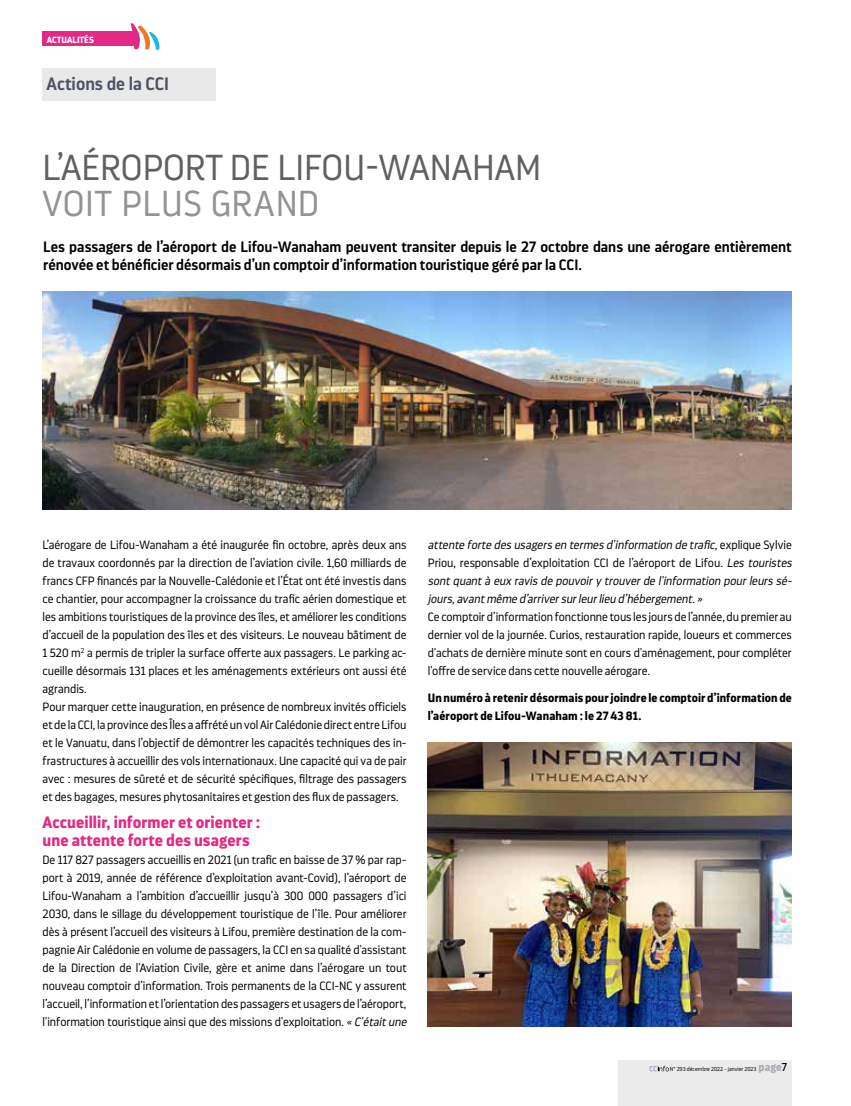
<style>
.page{position:relative;width:851px;height:1106px;background:#fff}
.page>*{position:absolute;margin:0;border:0;box-sizing:border-box;transform-origin:0 0}
.t1{font:300 36px "Darwin Pro";color:#5f6062}
.t2{font:300 36px "Darwin Pro";letter-spacing:.015em;color:#929395}
.t3{font:600 18px "Darwin Pro";color:#4e5262}
.t4{font:700 16.5px/18px "Darwin Pro";letter-spacing:.005em;color:#e32985}
.t5{font:600 15px/18px "Darwin Pro";letter-spacing:-.005em;color:#000}
.t6{font:300 12px/18px "Darwin Pro";letter-spacing:-.005em;color:#000}
.t7{font:italic 300 12px/18px "Darwin Pro";color:#000}
.t8{font:700 12px/18px "Darwin Pro";letter-spacing:.005em;color:#000}
.t9{font:700 9px "Darwin Pro";color:#fff}
.t10{font:300 5.7px "Darwin Pro";color:#000}
.s1{font-style:italic}
.s2{font-style:normal}
.s3{font-weight:700;font-size:11.4px;color:#adaab2}
.s4{font-weight:400;font-size:11.4px}
</style>
<div class="page">
<div style="left:42px;top:68px;width:174px;height:33px;background:#e9e9ea"></div>
<div style="left:43px;top:32px;width:94px;height:14px;background:#e32985"></div>
<svg style="left:131px;top:23px;width:29px;height:27px"></svg>
<div style="left:617px;top:1060px;width:174px;height:46px;background:#ebebec"></div>
<svg style="left:649px;top:1065px;width:19px;height:6px"></svg>
<img style="left:42px;top:291px;width:749px;height:219px">
<img style="left:428px;top:742px;width:363px;height:284px">
<p class="t9" style="left:47px;top:33px;width:49px">ACTUALITÉS</p>
<h2 class="t3" style="left:47px;top:71px;width:124px">Actions de la CCI</h2>
<h1 class="t1" style="left:42px;top:144px;width:500px">L’AÉROPORT DE LIFOU-WANAHAM</h1>
<h1 class="t2" style="left:42px;top:180px;width:278px">VOIT PLUS GRAND</h1>
<p class="t5" style="left:43px;top:237px;width:750px">Les passagers de l’aéroport de Lifou-Wanaham peuvent transiter depuis le 27 octobre dans une aérogare entièrement rénovée et bénéficier désormais d’un comptoir d’information touristique géré par la CCI.</p>
<p class="t6" style="left:43px;top:536px;width:365px">L’aérogare de Lifou-Wanaham a été inaugurée fin octobre, après deux ans de travaux coordonnés par la direction de l’aviation civile. 1,60 milliards de francs CFP financés par la Nouvelle-Calédonie et l’État ont été investis dans ce chantier, pour accompagner la croissance du trafic aérien domestique et les ambitions touristiques de la province des îles, et améliorer les conditions d’accueil de la population des îles et des visiteurs. Le nouveau bâtiment de 1 520 m<sup>2</sup> a permis de tripler la surface offerte aux passagers. Le parking ac&shy;cueille désormais 131 places et les aménagements extérieurs ont aussi été agrandis.<br>Pour marquer cette inauguration, en présence de nombreux invités officiels et de la CCI, la province des Îles a affrété un vol Air Calédonie direct entre Lifou et le Vanuatu, dans l’objectif de démontrer les capacités techniques des in&shy;frastructures à accueillir des vols internationaux. Une capacité qui va de pair avec : mesures de sûreté et de sécurité spécifiques, filtrage des passagers et des bagages, mesures phytosanitaires et gestion des flux de passagers.</p>
<h3 class="t4" style="left:43px;top:813px;width:219px">Accueillir, informer et orienter : une attente forte des usagers</h3>
<p class="t6" style="left:43px;top:851px;width:368px">De 117 827 passagers accueillis en 2021 (un trafic en baisse de 37 % par rap&shy;port à 2019, année de référence d’exploitation avant-Covid), l’aéroport de Lifou-Wanaham a l’ambition d’accueillir jusqu’à 300 000 passagers d’ici 2030, dans le sillage du développement touristique de l’île. Pour améliorer dès à présent l’accueil des visiteurs à Lifou, première destination de la com&shy;pagnie Air Calédonie en volume de passagers, la CCI en sa qualité d'assistant de la Direction de l'Aviation Civile, gère et anime dans l’aérogare un tout nouveau comptoir d’information. Trois permanents de la CCI-NC y assurent l’accueil, l’information et l’orientation des passagers et usagers de l’aéroport, l'information touristique ainsi que des missions d'exploitation. <span class="s1">«C'étaitune</span></p>
<p class="t7" style="left:428px;top:536px;width:368px">attente forte desusagersen termesd'information de trafic,<span class="s2">e x p l i q u e S y l v i e Priou, responsable d’exploitation CCI de l’aéroport de Lifou.</span> Les touristes sontquantà eux ravisde pouvoiry trouverde l'information pourleurssé&shy;jours,avantmême d’arriversurleurlieu d’hébergement.»</p>
<p class="t6" style="left:428px;top:608px;width:365px;text-align:justify">Ce comptoir d’information fonctionne tous les jours de l’année, du premier au dernier vol de la journée. Curios, restauration rapide, loueurs et commerces d'achats de dernière minute sont en cours d'aménagement, pour compléter l'offre de service dans cette nouvelle aérogare.</p>
<p class="t8" style="left:428px;top:688px;width:365px">Un numéro à retenir désormais pour joindre le comptoir d’information de l’aéroport de Lifou-Wanaham : le 27 43 81.</p>
<p class="t10" style="left:669px;top:1065px;width:119px">N° 293 décembre 2022 - janvier 2023 <span class="s3">page</span><span class="s4">7</span></p>
</div>
